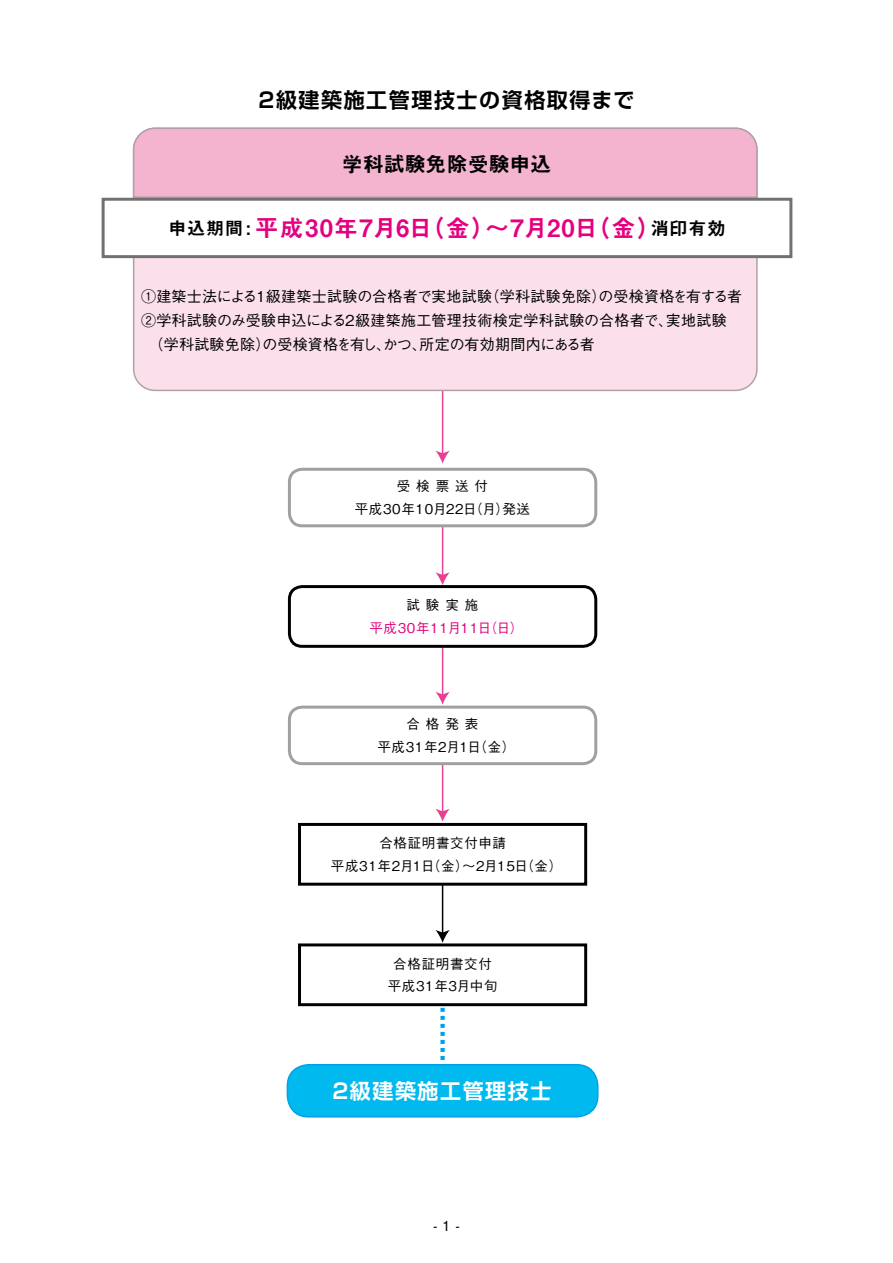
<style>
.page{position:relative;width:893px;height:1263px;background:#fff}
.page>*{position:absolute;margin:0;border:0;box-sizing:border-box;transform-origin:0 0}
.t1{font:24px "Midashi Go Pro MB31";letter-spacing:.03em;color:#e4007f}
.t2{font:700 21px "Shin Go Pro De";letter-spacing:.075em;color:#000}
.t3{font:700 21px "Shin Go Pro De";letter-spacing:.075em;color:#fff}
.t4{font:21px "Midashi Go Pro MB31";color:#000}
.t5{font:500 15px/24px "Gothic BBB Pr 5";letter-spacing:.02em;color:#000}
.t6{font:500 13.8px "Gothic BBB Pr 5";color:#000}
.t7{font:500 13.5px/22.5px "Gothic BBB Pr 5";letter-spacing:.05em;color:#000;text-align:center}
.t8{font:500 13.5px "Gothic BBB Pr 5";letter-spacing:.05em;color:#e4007f}
.s1{font-size:18px;color:#000}
</style>
<div class="page">
<hr style="left:442px;top:390px;width:1px;height:64px;background:#e74291">
<svg style="left:435px;top:451px;width:15px;height:12px"></svg>
<hr style="left:442px;top:525px;width:1px;height:51px;background:#e74291">
<svg style="left:435px;top:572px;width:15px;height:13px"></svg>
<hr style="left:442px;top:646px;width:1px;height:50px;background:#e74291">
<svg style="left:435px;top:692px;width:15px;height:13px"></svg>
<hr style="left:442px;top:763px;width:1px;height:49px;background:#e74291">
<svg style="left:435px;top:809px;width:15px;height:12px"></svg>
<hr style="left:442px;top:884px;width:1px;height:50px;background:#000">
<svg style="left:435px;top:930px;width:15px;height:13px"></svg>
<div style="left:134px;top:128px;width:623px;height:262px;background:#fbe0ec;border-radius:21px"></div>
<div style="left:132px;top:127px;width:626px;height:71px;background:#f4b4d0"></div>
<div style="left:287px;top:1065px;width:311px;height:52px;background:#00b9ef;border-radius:21px"></div>
<div style="left:287px;top:1064px;width:312px;height:53px;border:1px solid #00a0e9;border-radius:21px"></div>
<div style="left:288px;top:468px;width:309px;height:59px;border:3px solid #9fa0a0;border-radius:13px"></div>
<div style="left:288px;top:706px;width:309px;height:59px;border:3px solid #9fa0a0;border-radius:13px"></div>
<div style="left:288px;top:585px;width:309px;height:63px;border:3px solid #000;border-radius:13px"></div>
<div style="left:298px;top:823px;width:289px;height:63px;border:3px solid #000"></div>
<div style="left:298px;top:943px;width:289px;height:63px;border:3px solid #000"></div>
<div style="left:103px;top:199px;width:688px;height:58px;background:#fff"></div>
<div style="left:102px;top:198px;width:690px;height:60px;border:3px solid #727171"></div>
<svg style="left:440px;top:1008px;width:5px;height:52px"></svg>
<h2 class="t2" style="left:258px;top:83px;width:377px">2級建築施工管理技士の資格取得まで</h2>
<h2 class="t4" style="left:342px;top:147px;width:211px">学科試験免除受験申込</h2>
<h1 class="t1" style="left:168px;top:209px;width:558px"><span class="s1">申込期間:</span> 平成30年7月6日（金）〜7月20日（金）<span class="s1">消印有効</span></h1>
<p class="t5" style="left:141px;top:283px;width:603px">①建築士法による１級建築士試験の合格者で実地試験（学科試験免除）の受検資格を有する者<br>②学科試験のみ受験申込による２級建築施工管理技術検定学科試験の合格者で、実地試験　（学科試験免除）の受検資格を有し、かつ、所定の有効期間内にある者</p>
<p class="t7" style="left:355px;top:474px;width:177px">受検票送付<br>平成30年10月22日（月）発送</p>
<p class="t7" style="left:407px;top:593px;width:73px">試験実施</p>
<p class="t8" style="left:369px;top:617px;width:156px">平成30年11月11日（日）</p>
<p class="t7" style="left:377px;top:712px;width:139px">合格発表<br>平成31年2月1日（金）</p>
<p class="t7" style="left:331px;top:831px;width:233px">合格証明書交付申請<br>平成31年2月1日（金）〜2月15日（金）</p>
<p class="t7" style="left:388px;top:951px;width:111px">合格証明書交付平成31年3月中旬</p>
<h2 class="t3" style="left:332px;top:1073px;width:221px">2級建築施工管理技士</h2>
<p class="t6" style="left:433px;top:1214px;width:28px">-1-</p>
</div>
